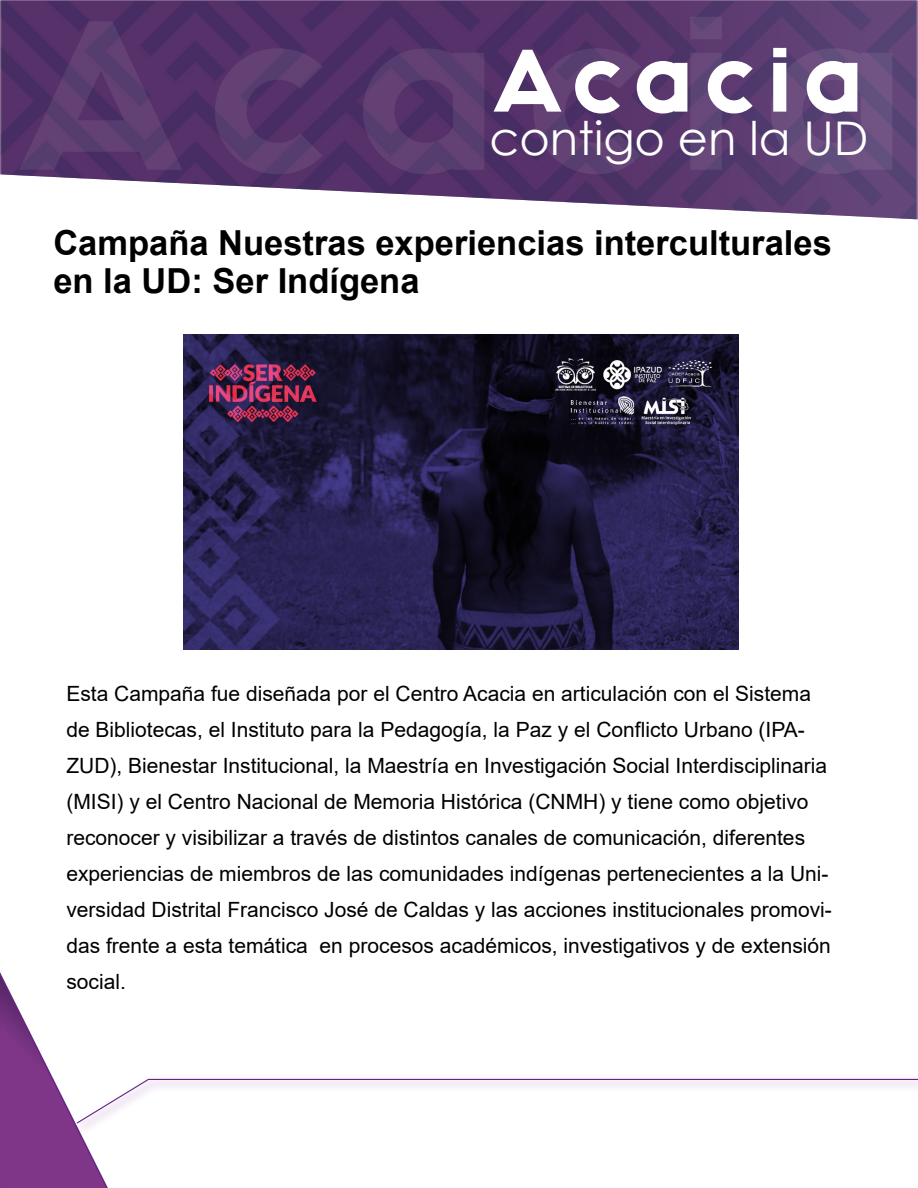
<style>
.page{position:relative;width:918px;height:1188px;background:#fff}
.page>*{position:absolute;margin:0;border:0;box-sizing:border-box;transform-origin:0 0}
.t1{font:46.5px "Century Gothic";color:#fff}
.t2{font:700 34.5px/37.5px "Arial";color:#000}
.t3{font:21px/36px "Arial";color:#000}
</style>
<div class="page">
<img style="left:184px;top:335px;width:555px;height:314px">
<svg style="left:0;top:972px;width:918px;height:216px"></svg>
<svg style="left:0;top:0;width:917px;height:219px"></svg>
<svg style="left:19px;top:21px;width:163px;height:149px;background:#56366b"></svg>
<svg style="left:215px;top:48px;width:108px;height:126px;background:#57376c"></svg>
<svg style="left:363px;top:48px;width:121px;height:126px;background:#59396d"></svg>
<svg style="left:494px;top:17px;width:259px;height:157px;background:#705683"></svg>
<svg style="left:771px;top:48px;width:121px;height:126px"></svg>
<h1 class="t1" style="left:489px;top:106px;width:381px">contigo en la UD</h1>
<h2 class="t2" style="left:53px;top:225px;width:780px">Campaña Nuestras experiencias interculturales en la UD: Ser Indígena</h2>
<p class="t3" style="left:66px;top:676px;width:767px">Esta Campaña fue diseñada por el Centro Acacia en articulación con el Sistema de Bibliotecas, el Instituto para la Pedagogía, la Paz y el Conflicto Urbano (IPA-ZUD), Bienestar Institucional, la Maestría en Investigación Social Interdisciplinaria (MISI) y el Centro Nacional de Memoria Histórica (CNMH) y tiene como objetivo reconocer y visibilizar a través de distintos canales de comunicación, diferentes experiencias de miembros de las comunidades indígenas pertenecientes a la Uni&shy;versidad Distrital Francisco José de Caldas y las acciones institucionales promovi&shy;das frente a esta temática en procesos académicos, investigativos y de extensión social.</p>
</div>
